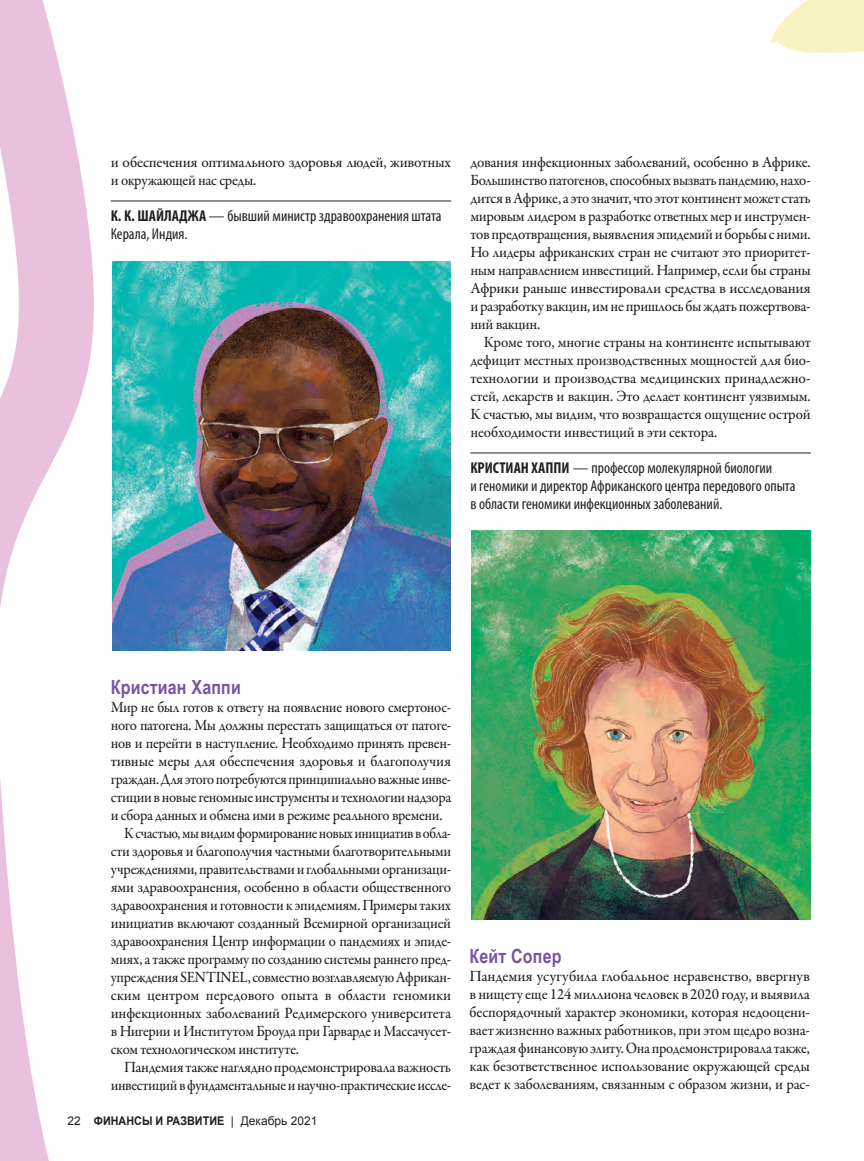
<style>
.page{position:relative;width:864px;height:1161px;background:#fff}
.page>*{position:absolute;margin:0;border:0;box-sizing:border-box;transform-origin:0 0}
.Subheads_RUS{font:700 19.5px "Arial Narrow";letter-spacing:.01em;color:#7855a3}
.GLOBAL_-_Body_Copy_I{font:500 15.75px/18px "Garamond Premr Pro";letter-spacing:-.02em;color:#231f20;text-align:justify;scale:.9 1}
.GLOBAL_-_Body_Copy_I-2{font:500 15.75px/18px "Garamond Premr Pro";letter-spacing:-.02em;color:#231f20;text-align:justify;scale:.96 1}
.GLOBAL_-_Body_Copy_I-3{font:500 15.75px/18px "Garamond Premr Pro";letter-spacing:-.02em;color:#231f20}
.GLOBAL_-_Body_Copy_I-4{font:500 15.75px/18px "Garamond Premr Pro";letter-spacing:-.02em;color:#231f20;text-align:justify;scale:.95 1}
.GLOBAL_-_Body_Copy_I-5{font:500 15.75px/18px "Garamond Premr Pro";letter-spacing:-.02em;color:#231f20;text-align:justify;scale:.93 1}
.Author_description_R{font:condensed 15.75px/18px "Myriad Pro";color:#231f20}
.t1{font:700 12px "Arial";color:#231f20;scale:.9 1}
.s1{font-weight:700}
.s2{font-weight:400}
</style>
<div class="page">
<hr style="left:111px;top:201px;width:340px;height:1px;background:#231f20">
<hr style="left:470px;top:453px;width:341px;height:1px;background:#231f20">
<img style="left:117px;top:261px;width:333px;height:389px">
<svg style="left:0;top:0;width:117px;height:1161px"></svg>
<svg style="left:771px;top:0;width:93px;height:53px"></svg>
<img style="left:471px;top:530px;width:340px;height:390px">
<p class="GLOBAL_-_Body_Copy_I-3" style="left:111px;top:154px;width:342px">и обеспечения оптимального здоровья людей, животных и окружающей нас среды.</p>
<p class="Author_description_R" style="left:111px;top:208px;width:332px"><span class="s1">К. К. ШАЙЛАДЖА</span> — бывший министр здравоохранения штата<br>Керала, Индия.</p>
<p class="GLOBAL_-_Body_Copy_I-2" style="left:470px;top:154px;width:356px">дования инфекционных заболеваний, особенно в Африке.<br>Большинство патогенов, способных вызвать пандемию, нахо&shy;дится в Африке, а это значит, что этот континент может стать мировым лидером в разработке ответных мер и инструмен&shy;тов предотвращения, выявления эпидемий и борьбы с ними.<br>Но лидеры африканских стран не считают это приоритет&shy;ным направлением инвестиций. Например, если бы страны Африки раньше инвестировали средства в исследования и разработку вакцин, им не пришлось бы ждать пожертвова&shy;ний вакцин.</p>
<p class="GLOBAL_-_Body_Copy_I-4" style="left:470px;top:334px;width:360px;text-indent:13px">Кроме того, многие страны на континенте испытывают дефицит местных производственных мощностей для био&shy;технологии и производства медицинских принадлежно&shy;стей, лекарств и вакцин. Это делает континент уязвимым.<br>К счастью, мы видим, что возвращается ощущение острой необходимости инвестиций в эти сектора.</p>
<p class="Author_description_R" style="left:470px;top:460px;width:327px"><span class="s1">КРИСТИАН ХАППИ</span> — профессор молекулярной биологии<br>и геномики и директор Африканского центра передового опыта в области геномики инфекционных заболеваний.</p>
<p class="Subheads_RUS" style="left:111px;top:672px;width:132px">Кристиан Хаппи</p>
<p class="GLOBAL_-_Body_Copy_I-5" style="left:111px;top:698px;width:368px">Мир не был готов к ответу на появление нового смертонос&shy;ного патогена. Мы должны перестать защищаться от патоге&shy;нов и перейти в наступление. Необходимо принять превен&shy;тивные меры для обеспечения здоровья и благополучия граждан. Для этого потребуются принципиально важные инве&shy;стиции в новые геномные инструменты и технологии надзора и сбора данных и обмена ими в режиме реального времени.</p>
<p class="GLOBAL_-_Body_Copy_I" style="left:111px;top:824px;width:380px;text-indent:14px">К счастью, мы видим формирование новых инициатив в обла&shy;сти здоровья и благополучия частными благотворительными учреждениями, правительствами и глобальными организаци&shy;ями здравоохранения, особенно в области общественного здравоохранения и готовности к эпидемиям. Примеры таких инициатив включают созданный Всемирной организацией здравоохранения Центр информации о пандемиях и эпиде&shy;миях, а также программу по созданию системы раннего пред&shy;упреждения SENTINEL, совместно возглавляемую Африкан&shy;ским центром передового опыта в области геномики инфекционных заболеваний Редимерского университета в Нигерии и Институтом Броуда при Гарварде и Массачусет&shy;ском технологическом институте.</p>
<p class="GLOBAL_-_Body_Copy_I-4" style="left:111px;top:1058px;width:360px;text-align:right">Пандемия также наглядно продемонстрировала важность инвестиций в фундаментальные и научно-практические иссле-</p>
<p class="t1" style="left:68px;top:1113px;width:279px"><span class="s2">22</span> ФИНАНСЫ И РАЗВИТИЕ <span class="s2">| Декабрь 2021</span></p>
<p class="Subheads_RUS" style="left:470px;top:942px;width:94px">Кейт Сопер</p>
<p class="GLOBAL_-_Body_Copy_I-3" style="left:470px;top:968px;width:342px;text-align:justify">Пандемия усугубила глобальное неравенство, ввергнув в нищету еще 124 миллиона человек в 2020 году, и выявила беспорядочный характер экономики, которая недооцени&shy;вает жизненно важных работников, при этом щедро возна&shy;граждая финансовую элиту. Она продемонстрировала также, как безответственное использование окружающей среды ведет к заболеваниям, связанным с образом жизни, и рас-</p>
</div>
